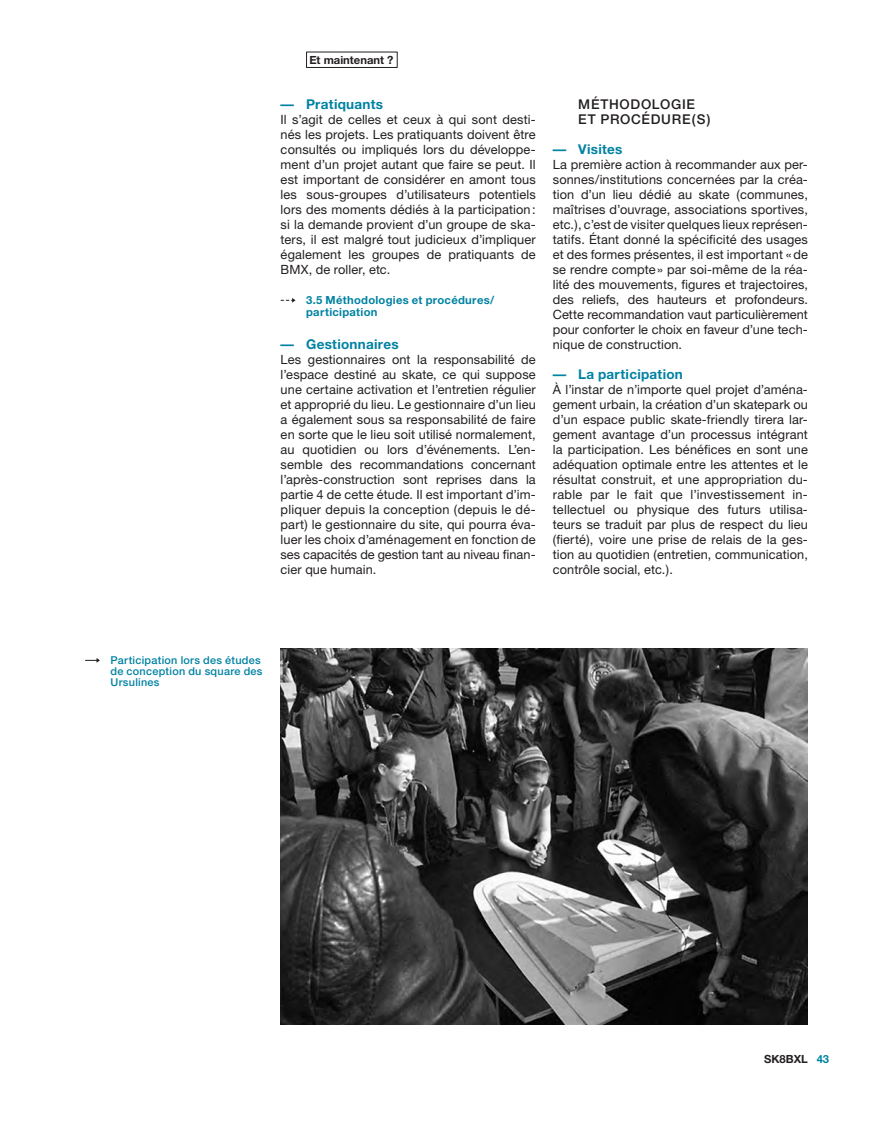
<style>
.page{position:relative;width:893px;height:1127px;background:#fff}
.page>*{position:absolute;margin:0;border:0;box-sizing:border-box;transform-origin:0 0}
.A-Titre_4{font:700 13.5px "Helvetica Neue";letter-spacing:.02em;color:#0082a2}
.A-Titre_3{font:500 13.5px/14.7px "Helvetica Neue";letter-spacing:.05em;color:#231f20}
.A-Body{font:12.75px/15px "Helvetica Neue";letter-spacing:.01em;color:#231f20;text-align:justify}
.A-Renvoie_Annexe{font:700 11.25px/12.6px "Helvetica Neue";letter-spacing:.025em;color:#0082a2}
.t1{font:700 11.25px "Helvetica Neue";color:#231f20}
.A-Legende{font:500 10.8px/11.2px "Helvetica Neue";letter-spacing:.025em;color:#0082a2}
.s1{color:#0082a2}
</style>
<div class="page">
<svg style="left:281px;top:298px;width:15px;height:5px"></svg>
<svg style="left:85px;top:658px;width:15px;height:5px"></svg>
<img style="left:281px;top:649px;width:527px;height:376px">
<div style="left:306px;top:52px;width:92px;height:16px;border:1px solid #231f20"></div>
<p class="t1" style="left:309px;top:53px;width:86px">Et maintenant ?</p>
<p class="A-Titre_4" style="left:281px;top:96px;width:104px">— Pratiquants</p>
<p class="A-Body" style="left:281px;top:112px;width:257px">Il s’agit de celles et ceux à qui sont desti&shy;nés les projets. Les pratiquants doivent être consultés ou impliqués lors du développe&shy;ment d’un projet autant que faire se peut. Il est important de considérer en amont tous les sous-groupes d’utilisateurs potentiels lors des moments dédiés à la participation: si la demande provient d’un groupe de ska&shy;ters, il est malgré tout judicieux d’impliquer également les groupes de pratiquants de BMX, de roller, etc.</p>
<p class="A-Renvoie_Annexe" style="left:306px;top:293px;width:190px">3.5 Méthodologies et procédures/ participation</p>
<p class="A-Titre_4" style="left:281px;top:336px;width:119px">— Gestionnaires</p>
<p class="A-Body" style="left:281px;top:352px;width:257px">Les gestionnaires ont la responsabilité de l’espace destiné au skate, ce qui suppose une certaine activation et l’entretien régulier et approprié du lieu. Le gestionnaire d’un lieu a également sous sa responsabilité de faire en sorte que le lieu soit utilisé normalement, au quotidien ou lors d’événements. L’en&shy;semble des recommandations concernant l’après-construction sont reprises dans la partie 4 de cette étude. Il est important d’im&shy;pliquer depuis la conception (depuis le dé&shy;part) le gestionnaire du site, qui pourra éva&shy;luer les choix d’aménagement en fonction de ses capacités de gestion tant au niveau finan&shy;cier que humain.</p>
<p class="A-Titre_3" style="left:578px;top:96px;width:134px">MÉTHODOLOGIE<br>ET PROCÉDURE(S)</p>
<p class="A-Titre_4" style="left:553px;top:141px;width:71px">— Visites</p>
<p class="A-Body" style="left:553px;top:157px;width:257px">La première action à recommander aux per&shy;sonnes/institutions concernées par la créa&shy;tion d’un lieu dédié au skate (communes, maîtrises d’ouvrage, associations sportives, etc.), c’est de visiter quelques lieux représen&shy;tatifs. Étant donné la spécificité des usages et des formes présentes, il est important «de se rendre compte» par soi-même de la réa&shy;lité des mouvements, figures et trajectoires, des reliefs, des hauteurs et profondeurs.<br>Cette recommandation vaut particulièrement pour conforter le choix en faveur d’une tech&shy;nique de construction.</p>
<p class="A-Titre_4" style="left:553px;top:366px;width:132px">— La participation</p>
<p class="A-Body" style="left:553px;top:382px;width:257px">À l’instar de n’importe quel projet d’aména&shy;gement urbain, la création d’un skatepark ou d’un espace public skate-friendly tirera lar&shy;gement avantage d’un processus intégrant la participation. Les bénéfices en sont une adéquation optimale entre les attentes et le résultat construit, et une appropriation du&shy;rable par le fait que l’investissement in&shy;tellectuel ou physique des futurs utilisa&shy;teurs se traduit par plus de respect du lieu (fierté), voire une prise de relais de la ges&shy;tion au quotidien (entretien, communication, contrôle social, etc.).</p>
<p class="A-Legende" style="left:111px;top:654px;width:154px">Participation lors des études de conception du square des<br>Ursulines</p>
<p class="t1" style="left:764px;top:1052px;width:67px">SK8BXL <span class="s1">43</span></p>
</div>
